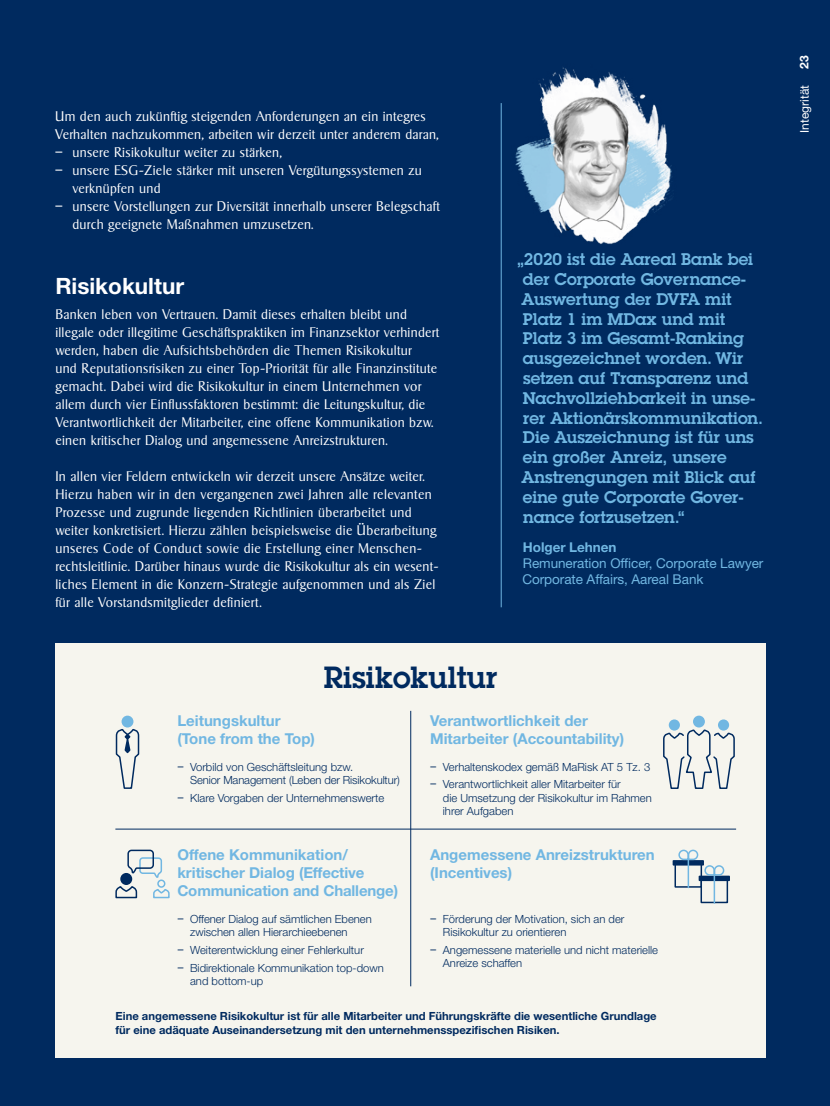
<style>
.page{position:relative;width:830px;height:1106px;background:#fff}
.page>*{position:absolute;margin:0;border:0;box-sizing:border-box;transform-origin:0 0}
.t1{font:600 30px "Lubalin Graph LT";color:#002a5f}
.t2{font:700 22.5px "Helvetica Neue LT Std";color:#fff}
.t3{font:600 16.5px/19.8px "Lubalin Graph LT";color:#71b7e2}
.t4{font:700 15px/18px "Helvetica Neue LT Std";color:#71b7e2}
.t5{font:300 13.5px/18px "Sigvar Serial";letter-spacing:.025em;color:#fff}
.t6{font:13.5px/16.2px "Helvetica Neue LT Std";letter-spacing:-.005em;color:#71b7e2}
.t7{font:700 13.5px "Helvetica Neue LT Std";letter-spacing:-.005em;color:#71b7e2}
.t8{font:12px "Helvetica Neue LT Std";color:#fff}
.t9{font:700 12px "Helvetica Neue LT Std";color:#fff}
.t10{font:300 11.25px/13.5px "Helvetica Neue LT Std";color:#002a5f}
.t11{font:700 11.25px/13.5px "Helvetica Neue LT Std";color:#002a5f}
.s1{font-family:"Sigvar Serial"}
</style>
<div class="page">
<div style="left:0;top:0;width:829px;height:1106px;background:#002a5f"></div>
<div style="left:55px;top:643px;width:710px;height:414px;background:#f6f5ee"></div>
<img style="left:515px;top:67px;width:157px;height:178px">
<hr style="left:500px;top:103px;width:1px;height:504px;background:#71b7e2">
<hr style="left:410px;top:711px;width:1px;height:275px;background:#002a5f">
<hr style="left:115px;top:828px;width:620px;height:1px;background:#002a5f">
<svg style="left:115px;top:727px;width:25px;height:62px"></svg>
<div style="left:121px;top:715px;width:12px;height:12px;background:#71b7e2;border-radius:50%"></div>
<svg style="left:663px;top:725px;width:72px;height:64px"></svg>
<div style="left:692px;top:715px;width:12px;height:12px;background:#71b7e2;border-radius:50%"></div>
<div style="left:668px;top:719px;width:11px;height:11px;background:#71b7e2;border-radius:50%"></div>
<div style="left:717px;top:719px;width:11px;height:11px;background:#71b7e2;border-radius:50%"></div>
<svg style="left:127px;top:849px;width:36px;height:29px"></svg>
<svg style="left:115px;top:886px;width:23px;height:13px"></svg>
<div style="left:120px;top:873px;width:12px;height:12px;background:#002a5f;border-radius:50%"></div>
<svg style="left:153px;top:889px;width:17px;height:10px"></svg>
<div style="left:157px;top:879px;width:8px;height:8px;border:2px solid #71b7e2;border-radius:50%"></div>
<div style="left:674px;top:862px;width:27px;height:25px;border:2px solid #002a5f"></div>
<svg style="left:672px;top:860px;width:5px;height:5px"></svg>
<svg style="left:724px;top:881px;width:3px;height:22px"></svg>
<svg style="left:724px;top:875px;width:5px;height:6px"></svg>
<svg style="left:677px;top:849px;width:47px;height:54px"></svg>
<p class="t5" style="left:55px;top:107px;width:385px">Um den auch zukünftig steigenden Anforderungen an ein integres<br>Verhalten nachzukommen, arbeiten wir derzeit unter anderem daran,</p>
<p class="t5" style="left:55px;top:143px;width:228px">– unsere Risikokultur weiter zu stärken,</p>
<p class="t5" style="left:72px;top:161px;width:350px;text-indent:-17px">– unsere ESG-Ziele stärker mit unseren Vergütungssystemen zu verknüpfen und</p>
<p class="t5" style="left:72px;top:197px;width:369px;text-indent:-17px">– unsere Vorstellungen zur Diversität innerhalb unserer Belegschaft durch geeignete Maßnahmen umzusetzen.</p>
<h2 class="t2" style="left:55px;top:272px;width:130px">Risikokultur</h2>
<p class="t5" style="left:55px;top:305px;width:385px">Banken leben von Vertrauen. Damit dieses erhalten bleibt und illegale oder illegitime Geschäftspraktiken im Finanzsektor verhindert werden, haben die Aufsichtsbehörden die Themen Risikokultur<br>und Reputationsrisiken zu einer Top-Priorität für alle Finanzinstitute gemacht. Dabei wird die Risikokultur in einem Unternehmen vor allem durch vier Einflussfaktoren bestimmt: die Leitungskultur, die Verantwortlichkeit der Mitarbeiter, eine offene Kommunikation bzw. einen kritischer Dialog und angemessene Anreizstrukturen.</p>
<p class="t5" style="left:55px;top:467px;width:385px">In allen vier Feldern entwickeln wir derzeit unsere Ansätze weiter.<br>Hierzu haben wir in den vergangenen zwei Jahren alle relevanten Prozesse und zugrunde liegenden Richtlinien überarbeitet und weiter konkretisiert. Hierzu zählen beispielsweise die Überarbeitung unseres Code of Conduct sowie die Erstellung einer Menschen&shy;rechtsleitlinie. Darüber hinaus wurde die Risikokultur als ein wesent&shy;liches Element in die Konzern-Strategie aufgenommen und als Ziel für alle Vorstandsmitglieder definiert.</p>
<p class="t3" style="left:517px;top:249px;width:247px">„2020 ist die Aareal Bank bei der Corporate Governance-<br>Auswertung der DVFA mit<br>Platz 1 im MDax und mit<br>Platz 3 im Gesamt-Ranking ausgezeichnet worden. Wir setzen auf Transparenz und<br>Nachvollziehbarkeit in unse&shy;rer Aktionärskommunikation.<br>Die Auszeichnung ist für uns ein großer Anreiz, unsere<br>Anstrengungen mit Blick auf eine gute Corporate Gover&shy;nance fortzusetzen.“</p>
<p class="t7" style="left:522px;top:538px;width:95px">Holger Lehnen</p>
<p class="t6" style="left:522px;top:555px;width:242px">Remuneration Officer, Corporate Lawyer<br>Corporate Affairs, Aareal Bank</p>
<h1 class="t1" style="left:324px;top:658px;width:175px">Risikokultur</h1>
<p class="t4" style="left:177px;top:711px;width:139px">Leitungskultur (Tone from the Top)</p>
<p class="t10" style="left:190px;top:759px;width:211px;text-indent:-13px"><span class="s1">–</span> Vorbild von Geschäftsleitung bzw.<br>Senior Management (Leben der Risikokultur)</p>
<p class="t10" style="left:177px;top:791px;width:208px"><span class="s1">–</span> Klare Vorgaben der Unternehmenswerte</p>
<p class="t4" style="left:177px;top:845px;width:222px">Offene Kommunikation/ kritischer Dialog (Effective<br>Communication and Challenge)</p>
<p class="t10" style="left:190px;top:911px;width:183px;text-indent:-13px"><span class="s1">–</span> Offener Dialog auf sämtlichen Ebenen zwischen allen Hierarchieebenen</p>
<p class="t10" style="left:177px;top:942px;width:188px"><span class="s1">–</span> Weiterentwicklung einer Fehlerkultur</p>
<p class="t10" style="left:190px;top:960px;width:195px;text-indent:-13px"><span class="s1">–</span> Bidirektionale Kommunikation top-down and bottom-up</p>
<p class="t4" style="left:430px;top:711px;width:195px">Verantwortlichkeit der<br>Mitarbeiter (Accountability)</p>
<p class="t10" style="left:430px;top:759px;width:221px"><span class="s1">–</span> Verhaltenskodex gemäß MaRisk AT 5 Tz. 3</p>
<p class="t10" style="left:442px;top:777px;width:210px;text-indent:-13px"><span class="s1">–</span> Verantwortlichkeit aller Mitarbeiter für<br>die Umsetzung der Risikokultur im Rahmen ihrer Aufgaben</p>
<p class="t4" style="left:430px;top:845px;width:226px">Angemessene Anreizstrukturen (Incentives)</p>
<p class="t10" style="left:442px;top:911px;width:183px;text-indent:-13px"><span class="s1">–</span> Förderung der Motivation, sich an der<br>Risikokultur zu orientieren</p>
<p class="t10" style="left:442px;top:942px;width:217px;text-indent:-13px"><span class="s1">–</span> Angemessene materielle und nicht materielle<br>Anreize schaffen</p>
<p class="t11" style="left:115px;top:1009px;width:542px">Eine angemessene Risikokultur ist für alle Mitarbeiter und Führungskräfte die wesentliche Grundlage für eine adäquate Auseinandersetzung mit den unternehmensspezifischen Risiken.</p>
<p class="t9" style="left:796px;top:69px;width:15px;rotate:-90deg">23</p>
<p class="t8" style="left:796px;top:133px;width:49px;rotate:-90deg">Integrität</p>
</div>
